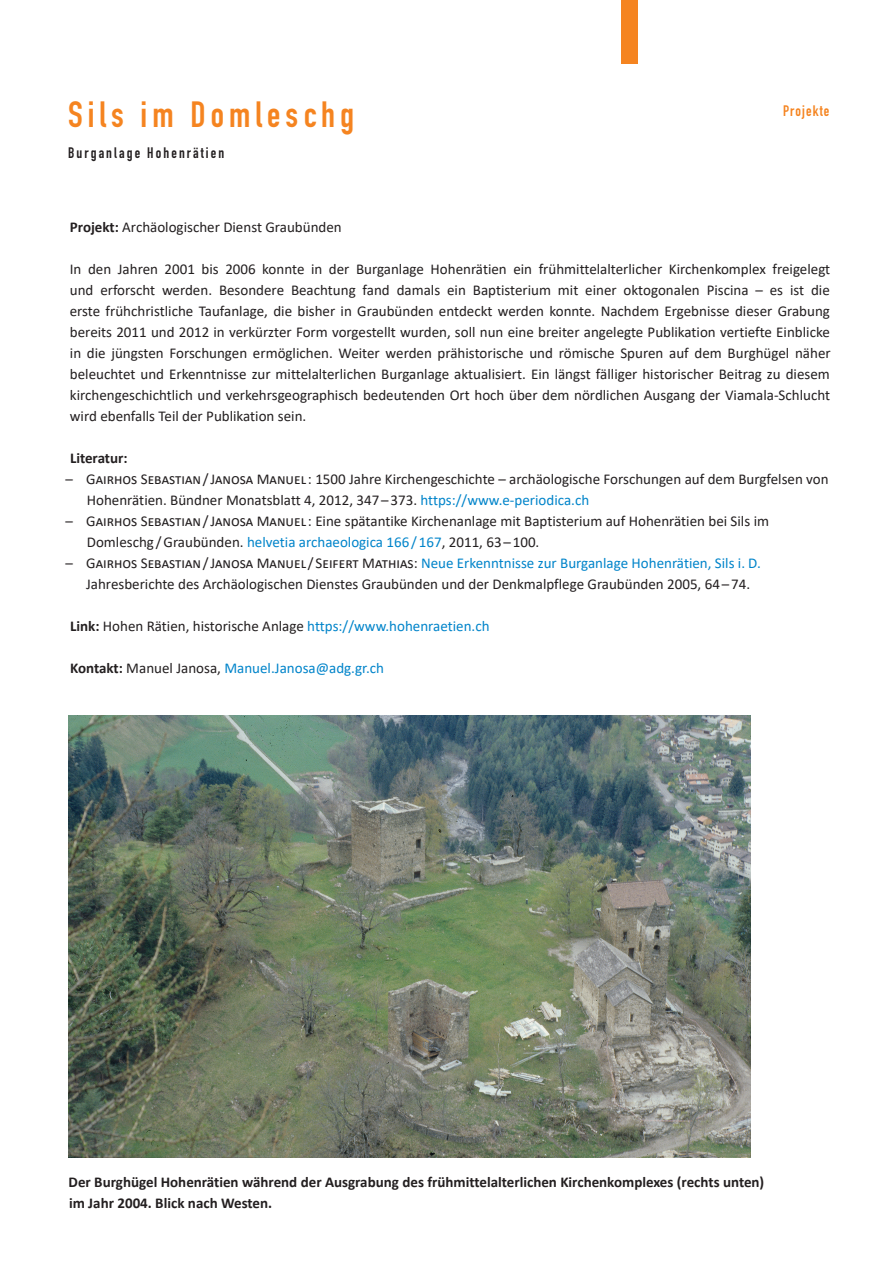
<style>
.page{position:relative;width:893px;height:1263px;background:#fff}
.page>*{position:absolute;margin:0;border:0;box-sizing:border-box;transform-origin:0 0}
.Titel{font:36px "DIN Engschrift Std";letter-spacing:.14em;color:#f58420}
.Grundschrift{font:15px/21px "Calibri";color:#231f20}
.Grundschrift-2{font:700 15px/21px "Calibri";color:#231f20}
.Grundschrift-3{font:15px "Calibri";color:#0084ca}
.Titel-2{font:15px "DIN Engschrift Std";letter-spacing:.14em;color:#231f20}
.Rubrik{font:15px "DIN Engschrift Std";letter-spacing:.075em;color:#f58420}
.s1{font-weight:700}
.s2{color:#0084ca}
.s3{font-weight:700;color:#231f20}
.s4{color:#231f20}
</style>
<div class="page">
<div style="left:621px;top:0;width:17px;height:64px;background:#f58420"></div>
<img style="left:68px;top:716px;width:683px;height:441px">
<p class="Titel" style="left:68px;top:93px;width:288px">Sils im Domleschg</p>
<p class="Titel-2" style="left:68px;top:144px;width:158px">Burganlage Hohenrätien</p>
<p class="Rubrik" style="left:783px;top:102px;width:48px">Projekte</p>
<p class="Grundschrift" style="left:70px;top:216px;width:273px"><span class="s1">Projekt:</span> Archäologischer Dienst Graubünden</p>
<p class="Grundschrift" style="left:70px;top:258px;width:762px;text-align:justify">In den Jahren 2001 bis 2006 konnte in der Burganlage Hohenrätien ein frühmittelalterlicher Kirchenkomplex freigelegt und erforscht werden. Besondere Beachtung fand damals ein Baptisterium mit einer oktogonalen Piscina – es ist die erste frühchristliche Taufanlage, die bisher in Graubünden entdeckt werden konnte. Nachdem Ergebnisse dieser Grabung bereits 2011 und 2012 in verkürzter Form vorgestellt wurden, soll nun eine breiter angelegte Publikation vertiefte Einblicke in die jüngsten Forschungen ermöglichen. Weiter werden prähistorische und römische Spuren auf dem Burghügel näher beleuchtet und Erkenntnisse zur mittelalterlichen Burganlage aktualisiert. Ein längst fälliger historischer Beitrag zu diesem kirchengeschichtlich und verkehrsgeographisch bedeutenden Ort hoch über dem nördlichen Ausgang der Viamala-Schlucht wird ebenfalls Teil der Publikation sein.</p>
<p class="Grundschrift-2" style="left:70px;top:447px;width:59px">Literatur:</p>
<p class="Grundschrift" style="left:87px;top:468px;width:743px;text-indent:-21px">– Gairhos Sebastian / Janosa Manuel : 1500 Jahre Kirchengeschichte – archäologische Forschungen auf dem Burgfelsen von<br>Hohenrätien. Bündner Monatsblatt 4, 2012, 347–373. <span class="s2">https://www.e-periodica.ch</span></p>
<p class="Grundschrift" style="left:87px;top:510px;width:684px;text-indent:-21px">– Gairhos Sebastian / Janosa Manuel : Eine spätantike Kirchenanlage mit Baptisterium auf Hohenrätien bei Sils im<br>Domleschg /Graubünden. <span class="s2">helvetia archaeologica 166/167</span>, 2011, 63–100.</p>
<p class="Grundschrift" style="left:86px;top:552px;width:676px;text-indent:-21px">– Gairhos Sebastian / Janosa Manuel / Seifert Mathias: <span class="s2">Neue Erkenntnisse zur Burganlage Hohenrätien, Sils i. D.<br></span>Jahresberichte des Archäologischen Dienstes Graubünden und der Denkmalpflege Graubünden 2005, 64–74.</p>
<p class="Grundschrift" style="left:70px;top:615px;width:421px"><span class="s1">Link:</span> Hohen Rätien, historische Anlage <span class="s2">https://www.hohenraetien.ch</span></p>
<p class="Grundschrift-3" style="left:70px;top:657px;width:315px"><span class="s3">Kontakt:</span> <span class="s4">Manuel Janosa,</span> Manuel.Janosa@adg.gr.ch</p>
<p class="Grundschrift-2" style="left:69px;top:1171px;width:697px">Der Burghügel Hohenrätien während der Ausgrabung des frühmittelalterlichen Kirchenkomplexes (rechts unten) im Jahr 2004. Blick nach Westen.</p>
</div>
